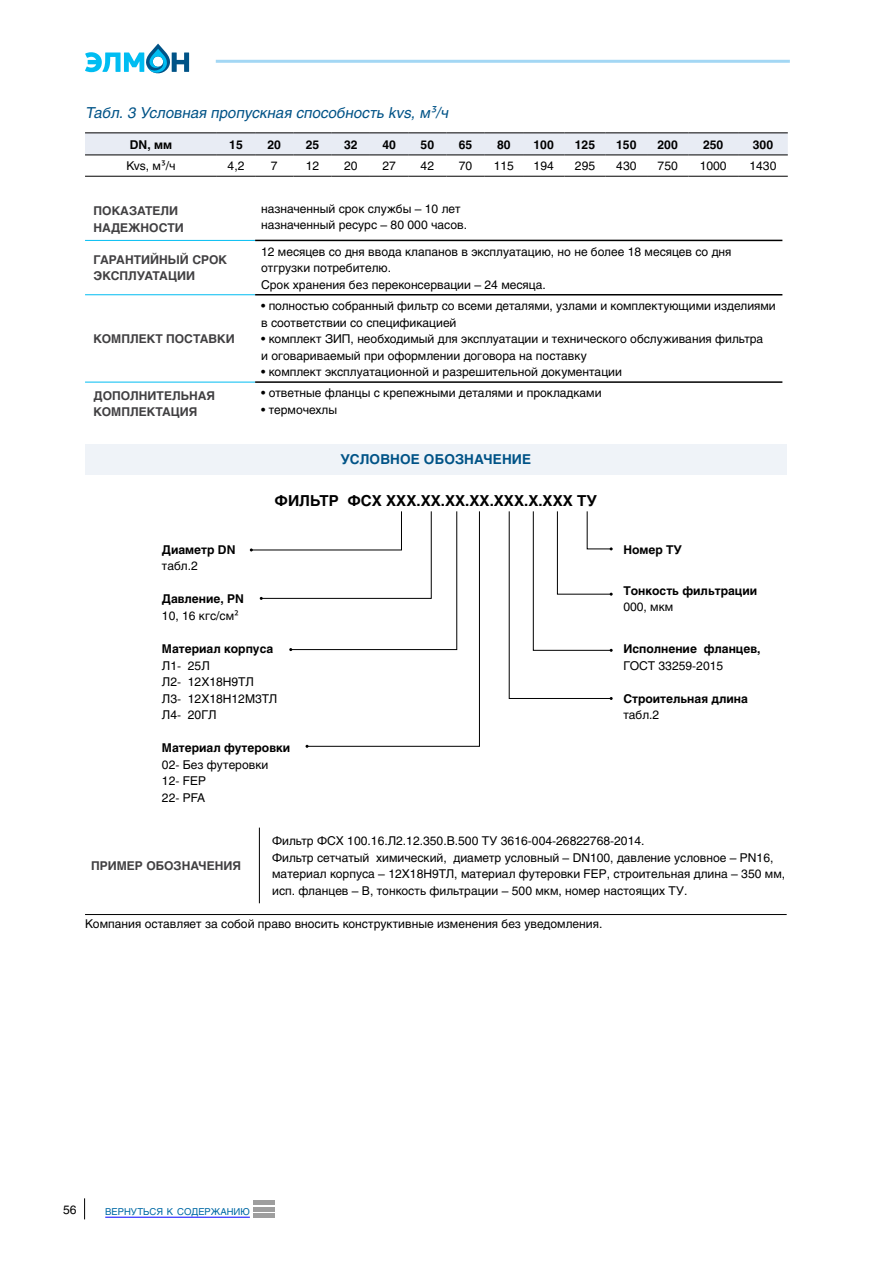
<style>
.page{position:relative;width:893px;height:1263px;background:#fff}
.page>*{position:absolute;margin:0;border:0;box-sizing:border-box;transform-origin:0 0}
.t1{font:italic 15px "Helios C";color:#005387}
.t2{font:700 15px "Helios C";color:#000}
.t3{font:700 13.5px "Helios C";letter-spacing:.01em;color:#005387}
.t4{font:12px/16.5px "Helios C";color:#000}
.t5{font:700 12px/16.5px "Helios C";color:#000}
.t6{font:700 12px/16.5px "Helios C";color:#414042}
.t7{font:9.45px "Helios C";color:#0069a5}
.s1{font-family:"PT Sans"}
.s2{font-weight:400}
.s3{font-family:"PT Sans";font-weight:400}
</style>
<div class="page">
<svg style="left:85px;top:44px;width:104px;height:30px"></svg>
<hr style="left:216px;top:60px;width:574px;height:3px;background:#a3d7f4">
<svg style="left:84px;top:1198px;width:1px;height:21px"></svg>
<hr style="left:105px;top:1217px;width:145px;height:1px;background:#00f">
<div style="left:254px;top:1213px;width:21px;height:5px;background:#9e9e9e"></div>
<hr style="left:254px;top:1207px;width:21px;height:4px;background:#9e9e9e">
<div style="left:254px;top:1200px;width:21px;height:5px;background:#9e9e9e"></div>
<div style="left:85px;top:445px;width:702px;height:30px;background:#eff3f8"></div>
<svg style="left:85px;top:133px;width:703px;height:22px;background:#dee1e9"></svg>
<hr style="left:85px;top:176px;width:132px;height:1px;background:#000">
<hr style="left:217px;top:176px;width:38px;height:1px;background:#000">
<hr style="left:255px;top:176px;width:38px;height:1px;background:#000">
<hr style="left:293px;top:176px;width:39px;height:1px;background:#000">
<hr style="left:332px;top:176px;width:38px;height:1px;background:#000">
<hr style="left:370px;top:176px;width:38px;height:1px;background:#000">
<hr style="left:408px;top:176px;width:38px;height:1px;background:#000">
<hr style="left:446px;top:176px;width:39px;height:1px;background:#000">
<hr style="left:485px;top:176px;width:38px;height:1px;background:#000">
<hr style="left:523px;top:176px;width:41px;height:1px;background:#000">
<hr style="left:564px;top:176px;width:42px;height:1px;background:#000">
<hr style="left:606px;top:176px;width:41px;height:1px;background:#000">
<hr style="left:647px;top:176px;width:41px;height:1px;background:#000">
<hr style="left:688px;top:176px;width:50px;height:1px;background:#000">
<hr style="left:738px;top:176px;width:50px;height:1px;background:#000">
<hr style="left:85px;top:132px;width:132px;height:1px;background:#000">
<hr style="left:217px;top:132px;width:38px;height:1px;background:#000">
<hr style="left:255px;top:132px;width:38px;height:1px;background:#000">
<hr style="left:293px;top:132px;width:39px;height:1px;background:#000">
<hr style="left:332px;top:132px;width:38px;height:1px;background:#000">
<hr style="left:370px;top:132px;width:38px;height:1px;background:#000">
<hr style="left:408px;top:132px;width:38px;height:1px;background:#000">
<hr style="left:446px;top:132px;width:39px;height:1px;background:#000">
<hr style="left:485px;top:132px;width:38px;height:1px;background:#000">
<hr style="left:523px;top:132px;width:41px;height:1px;background:#000">
<hr style="left:564px;top:132px;width:42px;height:1px;background:#000">
<hr style="left:606px;top:132px;width:41px;height:1px;background:#000">
<hr style="left:647px;top:132px;width:41px;height:1px;background:#000">
<hr style="left:688px;top:132px;width:50px;height:1px;background:#000">
<hr style="left:738px;top:132px;width:50px;height:1px;background:#000">
<hr style="left:85px;top:155px;width:132px;height:1px;background:#000">
<hr style="left:217px;top:155px;width:38px;height:1px;background:#000">
<hr style="left:255px;top:155px;width:38px;height:1px;background:#000">
<hr style="left:293px;top:155px;width:39px;height:1px;background:#000">
<hr style="left:332px;top:155px;width:38px;height:1px;background:#000">
<hr style="left:370px;top:155px;width:38px;height:1px;background:#000">
<hr style="left:408px;top:155px;width:38px;height:1px;background:#000">
<hr style="left:446px;top:155px;width:39px;height:1px;background:#000">
<hr style="left:485px;top:155px;width:38px;height:1px;background:#000">
<hr style="left:523px;top:155px;width:41px;height:1px;background:#000">
<hr style="left:564px;top:155px;width:42px;height:1px;background:#000">
<hr style="left:606px;top:155px;width:41px;height:1px;background:#000">
<hr style="left:647px;top:155px;width:41px;height:1px;background:#000">
<hr style="left:688px;top:155px;width:50px;height:1px;background:#000">
<hr style="left:738px;top:155px;width:50px;height:1px;background:#000">
<hr style="left:85px;top:240px;width:170px;height:1px;background:#00bdf2">
<hr style="left:85px;top:294px;width:170px;height:1px;background:#00bdf2">
<hr style="left:85px;top:382px;width:170px;height:1px;background:#00bdf2">
<hr style="left:255px;top:240px;width:527px;height:1px;background:#000">
<hr style="left:255px;top:294px;width:527px;height:1px;background:#000">
<hr style="left:255px;top:381px;width:527px;height:2px;background:#000">
<hr style="left:85px;top:914px;width:702px;height:1px;background:#000">
<hr style="left:259px;top:828px;width:1px;height:75px;background:#000">
<svg style="left:508px;top:511px;width:105px;height:189px"></svg>
<svg style="left:250px;top:511px;width:230px;height:237px"></svg>
<p class="t1" style="left:85px;top:104px;width:368px">Табл. 3 Условная пропускная способность kvs, м<span class="s1">³</span>/ч</p>
<p class="t5" style="left:130px;top:136px;width:44px">DN, мм</p>
<p class="t5" style="left:229px;top:136px;width:15px">15</p>
<p class="t5" style="left:268px;top:136px;width:15px">20</p>
<p class="t5" style="left:306px;top:136px;width:15px">25</p>
<p class="t5" style="left:344px;top:136px;width:15px">32</p>
<p class="t5" style="left:382px;top:136px;width:15px">40</p>
<p class="t5" style="left:421px;top:136px;width:15px">50</p>
<p class="t5" style="left:459px;top:136px;width:15px">65</p>
<p class="t5" style="left:497px;top:136px;width:15px">80</p>
<p class="t5" style="left:534px;top:136px;width:22px">100</p>
<p class="t5" style="left:575px;top:136px;width:22px">125</p>
<p class="t5" style="left:616px;top:136px;width:22px">150</p>
<p class="t5" style="left:658px;top:136px;width:22px">200</p>
<p class="t5" style="left:703px;top:136px;width:22px">250</p>
<p class="t5" style="left:753px;top:136px;width:22px">300</p>
<p class="t4" style="left:126px;top:158px;width:51px">Kvs, м<span class="s1">³</span>/ч</p>
<p class="t4" style="left:228px;top:158px;width:18px">4,2</p>
<p class="t4" style="left:271px;top:158px;width:8px">7</p>
<p class="t4" style="left:306px;top:158px;width:15px">12</p>
<p class="t4" style="left:344px;top:158px;width:15px">20</p>
<p class="t4" style="left:382px;top:158px;width:15px">27</p>
<p class="t4" style="left:421px;top:158px;width:15px">42</p>
<p class="t4" style="left:459px;top:158px;width:15px">70</p>
<p class="t4" style="left:494px;top:158px;width:22px">115</p>
<p class="t4" style="left:534px;top:158px;width:22px">194</p>
<p class="t4" style="left:575px;top:158px;width:22px">295</p>
<p class="t4" style="left:616px;top:158px;width:22px">430</p>
<p class="t4" style="left:658px;top:158px;width:22px">750</p>
<p class="t4" style="left:700px;top:158px;width:28px">1000</p>
<p class="t4" style="left:749px;top:158px;width:28px">1430</p>
<p class="t6" style="left:94px;top:203px;width:92px">ПОКАЗАТЕЛИ<br>НАДЕЖНОСТИ</p>
<p class="t4" style="left:261px;top:200px;width:207px">назначенный срок службы – 10 лет назначенный ресурс – 80 000 часов.</p>
<p class="t6" style="left:94px;top:251px;width:135px">ГАРАНТИЙНЫЙ СРОК<br>ЭКСПЛУАТАЦИИ</p>
<p class="t4" style="left:261px;top:243px;width:472px">12 месяцев со дня ввода клапанов в эксплуатацию, но не более 18 месяцев со дня отгрузки потребителю.<br>Срок хранения без переконсервации – 24 месяца.</p>
<p class="t6" style="left:94px;top:331px;width:143px">КОМПЛЕКТ ПОСТАВКИ</p>
<p class="t4" style="left:261px;top:297px;width:516px">• полностью собранный фильтр со всеми деталями, узлами и комплектующими изделиями в соответствии со спецификацией</p>
<p class="t4" style="left:261px;top:330px;width:504px">• комплект ЗИП, необходимый для эксплуатации и технического обслуживания фильтра и оговариваемый при оформлении договора на поставку</p>
<p class="t4" style="left:261px;top:363px;width:362px">• комплект эксплуатационной и разрешительной документации</p>
<p class="t6" style="left:94px;top:387px;width:123px">ДОПОЛНИТЕЛЬНАЯ<br>КОМПЛЕКТАЦИЯ</p>
<p class="t4" style="left:261px;top:385px;width:342px">• ответные фланцы с крепежными деталями и прокладками</p>
<p class="t4" style="left:261px;top:401px;width:77px">• термочехлы</p>
<p class="t5" style="left:162px;top:541px;width:75px">Диаметр DN</p>
<p class="t4" style="left:162px;top:558px;width:37px">табл.2</p>
<p class="t5" style="left:162px;top:591px;width:84px">Давление, РN<br><span class="s2">10, 16 кгс/см</span><span class="s3">²</span></p>
<p class="t3" style="left:340px;top:451px;width:192px">УСЛОВНОЕ ОБОЗНАЧЕНИЕ</p>
<p class="t2" style="left:274px;top:492px;width:324px">ФИЛЬТР ФСХ ХХХ.ХХ.ХХ.ХХ.ХХХ.Х.ХХХ ТУ</p>
<p class="t5" style="left:162px;top:641px;width:113px">Материал корпуса</p>
<p class="t4" style="left:162px;top:657px;width:117px">Л1- 25Л<br>Л2- 12Х18Н9ТЛ<br>Л3- 12Х18Н12М3ТЛ<br>Л4- 20ГЛ</p>
<p class="t5" style="left:162px;top:740px;width:130px">Материал футеровки</p>
<p class="t4" style="left:162px;top:756px;width:108px">02- Без футеровки<br>12- FEP<br>22- PFA</p>
<p class="t5" style="left:623px;top:541px;width:60px">Номер ТУ</p>
<p class="t5" style="left:623px;top:582px;width:135px">Тонкость фильтрации</p>
<p class="t4" style="left:623px;top:599px;width:51px">000, мкм</p>
<p class="t5" style="left:623px;top:641px;width:139px">Исполнение фланцев,</p>
<p class="t4" style="left:623px;top:657px;width:101px">ГОСТ 33259-2015</p>
<p class="t5" style="left:623px;top:690px;width:126px">Строительная длина</p>
<p class="t4" style="left:623px;top:706px;width:37px">табл.2</p>
<p class="t4" style="left:272px;top:833px;width:514px">Фильтр ФСХ 100.16.Л2.12.350.В.500 ТУ 3616-004-26822768-2014.<br>Фильтр сетчатый химический, диаметр условный – DN100, давление условное – PN16, материал корпуса – 12Х18Н9ТЛ, материал футеровки FEP, строительная длина – 350 мм, исп. фланцев – В, тонкость фильтрации – 500 мкм, номер настоящих ТУ.</p>
<p class="t4" style="left:85px;top:915px;width:519px">Компания оставляет за собой право вносить конструктивные изменения без уведомления.</p>
<p class="t6" style="left:91px;top:858px;width:151px">ПРИМЕР ОБОЗНАЧЕНИЯ</p>
<p class="t4" style="left:63px;top:1201px;width:15px">56</p>
<p class="t7" style="left:105px;top:1206px;width:146px">вернуться к содержанию</p>
</div>
